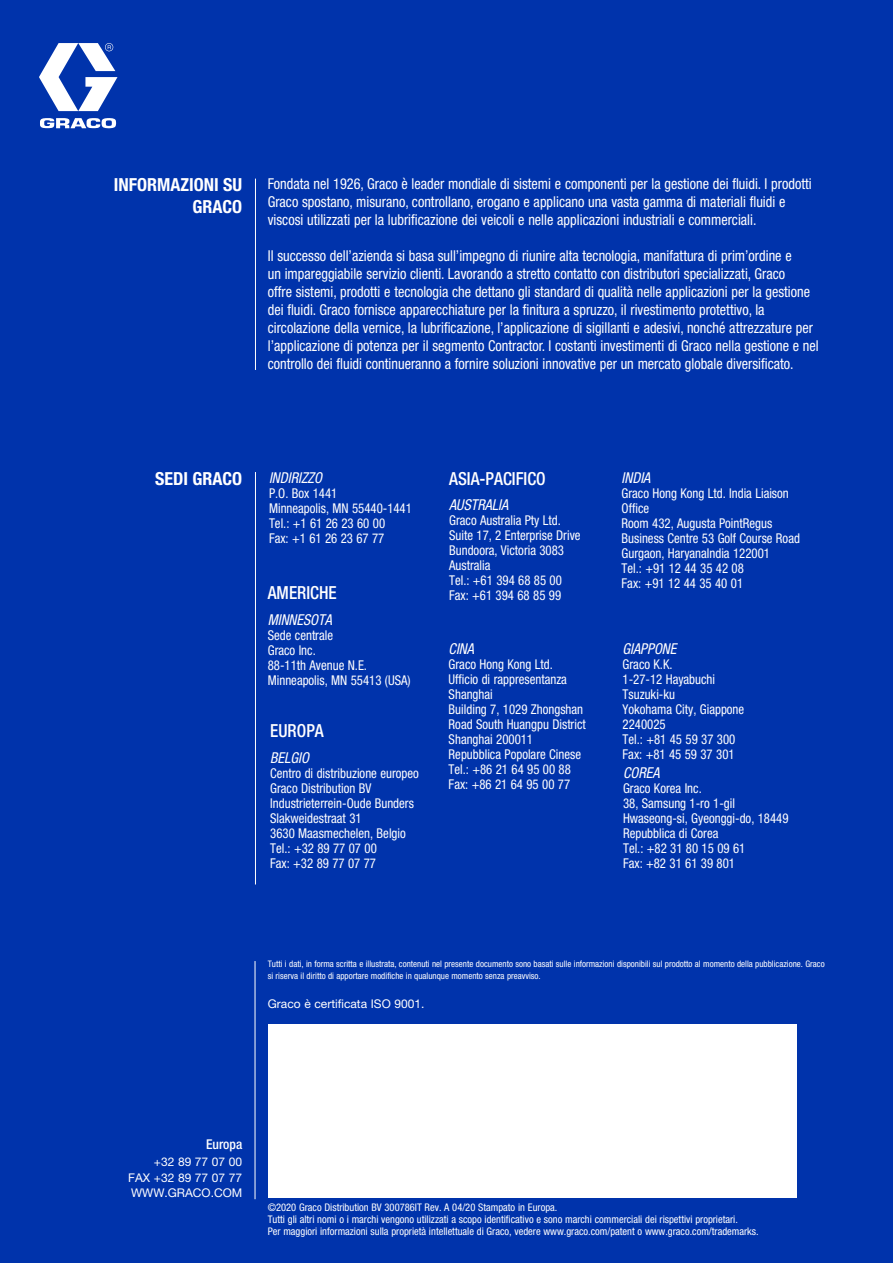
<style>
.page{position:relative;width:893px;height:1263px;background:#0033ab}
.page>*{position:absolute;margin:0;border:0;box-sizing:border-box;transform-origin:0 0}
.t1{font:700 condensed 18px/21.6px "Helvetica Neue LT Std";color:#fff;text-align:right}
.t2{font:500 condensed 18px "Helvetica Neue LT Std";color:#fff;scale:.95 1}
.t3{font:condensed 15px/18px "Helvetica Neue LT Std";color:#fff;scale:.95 1}
.t4{font:italic condensed 15px "Helvetica Neue LT Std";color:#fff;scale:.95 1}
.t5{font:condensed 13.5px/15px "Helvetica Neue LT Std";color:#fff;scale:.95 1}
.t6{font:500 condensed 13.5px "Helvetica Neue LT Std";color:#fff}
.t7{font:12px/16.5px "Helvetica Neue LT Pro";color:#fff;text-align:right}
.t8{font:condensed 10.5px/12px "Helvetica Neue LT Std";color:#fff}
.t9{font:condensed 9px/12px "Helvetica Neue LT Std";color:#fff}
</style>
<div class="page">
<div style="left:268px;top:1025px;width:529px;height:173px;background:#fff"></div>
<hr style="left:255px;top:961px;width:1px;height:238px;background:#fff">
<hr style="left:255px;top:472px;width:1px;height:412px;background:#fff">
<hr style="left:255px;top:179px;width:1px;height:191px;background:#fff">
<svg style="left:39px;top:43px;width:79px;height:68px"></svg>
<svg style="left:40px;top:118px;width:76px;height:10px"></svg>
<h1 class="t1" style="left:114px;top:174px;width:130px">INFORMAZIONI SU<br>GRACO</h1>
<p class="t3" style="left:268px;top:175px;width:574px">Fondata nel 1926, Graco è leader mondiale di sistemi e componenti per la gestione dei fluidi. I prodotti<br>Graco spostano, misurano, controllano, erogano e applicano una vasta gamma di materiali fluidi e viscosi utilizzati per la lubrificazione dei veicoli e nelle applicazioni industriali e commerciali.</p>
<p class="t3" style="left:268px;top:247px;width:581px">Il successo dell’azienda si basa sull’impegno di riunire alta tecnologia, manifattura di prim’ordine e<br>un impareggiabile servizio clienti. Lavorando a stretto contatto con distributori specializzati, Graco<br>offre sistemi, prodotti e tecnologia che dettano gli standard di qualità nelle applicazioni per la gestione dei fluidi. Graco fornisce apparecchiature per la finitura a spruzzo, il rivestimento protettivo, la circolazione della vernice, la lubrificazione, l’applicazione di sigillanti e adesivi, nonché attrezzature per l’applicazione di potenza per il segmento Contractor. I costanti investimenti di Graco nella gestione e nel controllo dei fluidi continueranno a fornire soluzioni innovative per un mercato globale diversificato.</p>
<h1 class="t1" style="left:155px;top:467px;width:88px">SEDI GRACO</h1>
<p class="t4" style="left:269px;top:469px;width:57px">INDIRIZZO</p>
<p class="t5" style="left:269px;top:485px;width:152px">P.O. Box 1441<br>Minneapolis, MN 55440-1441<br>Tel.: +1 61 26 23 60 00<br>Fax: +1 61 26 23 67 77</p>
<h1 class="t2" style="left:268px;top:582px;width:74px">AMERICHE</h1>
<p class="t4" style="left:268px;top:611px;width:69px">MINNESOTA</p>
<p class="t5" style="left:268px;top:627px;width:152px">Sede centrale<br>Graco Inc.<br>88-11th Avenue N.E.<br>Minneapolis, MN 55413 (USA)</p>
<h1 class="t2" style="left:270px;top:720px;width:58px">EUROPA</h1>
<p class="t4" style="left:270px;top:749px;width:42px">BELGIO</p>
<p class="t5" style="left:270px;top:765px;width:158px">Centro di distribuzione europeo<br>Graco Distribution BV<br>Industrieterrein-Oude Bunders<br>Slakweidestraat 31<br>3630 Maasmechelen, Belgio<br>Tel.: +32 89 77 07 00<br>Fax: +32 89 77 07 77</p>
<h1 class="t2" style="left:449px;top:468px;width:103px">ASIA-PACIFICO</h1>
<p class="t4" style="left:449px;top:496px;width:64px">AUSTRALIA</p>
<p class="t5" style="left:449px;top:513px;width:140px">Graco Australia Pty Ltd.<br>Suite 17, 2 Enterprise Drive<br>Bundoora, Victoria 3083<br>Australia<br>Tel.: +61 394 68 85 00<br>Fax: +61 394 68 85 99</p>
<p class="t4" style="left:449px;top:640px;width:28px">CINA</p>
<p class="t5" style="left:449px;top:657px;width:146px">Graco Hong Kong Ltd.<br>Ufficio di rappresentanza<br>Shanghai<br>Building 7, 1029 Zhongshan<br>Road South Huangpu District<br>Shanghai 200011<br>Repubblica Popolare Cinese<br>Tel.: +86 21 64 95 00 88<br>Fax: +86 21 64 95 00 77</p>
<p class="t4" style="left:622px;top:469px;width:32px">INDIA</p>
<p class="t5" style="left:622px;top:485px;width:189px">Graco Hong Kong Ltd. India Liaison<br>Office<br>Room 432, Augusta PointRegus<br>Business Centre 53 Golf Course Road<br>Gurgaon, HaryanaIndia 122001<br>Tel.: +91 12 44 35 42 08<br>Fax: +91 12 44 35 40 01</p>
<p class="t4" style="left:623px;top:640px;width:58px">GIAPPONE</p>
<p class="t5" style="left:623px;top:657px;width:130px">Graco K.K.<br>1-27-12 Hayabuchi<br>Tsuzuki-ku<br>Yokohama City, Giappone<br>2240025<br>Tel.: +81 45 59 37 300<br>Fax: +81 45 59 37 301</p>
<p class="t4" style="left:623px;top:764px;width:40px">COREA</p>
<p class="t5" style="left:623px;top:780px;width:176px">Graco Korea Inc.<br>38, Samsung 1-ro 1-gil<br>Hwaseong-si, Gyeonggi-do, 18449<br>Repubblica di Corea<br>Tel.: +82 31 80 15 09 61<br>Fax: +82 31 61 39 801</p>
<p class="t9" style="left:268px;top:958px;width:558px">Tutti i dati, in forma scritta e illustrata, contenuti nel presente documento sono basati sulle informazioni disponibili sul prodotto al momento della pubblicazione. Graco si riserva il diritto di apportare modifiche in qualunque momento senza preavviso.</p>
<p class="t7" style="left:268px;top:995px;width:158px">Graco è certificata ISO 9001.</p>
<p class="t6" style="left:206px;top:1136px;width:38px">Europa</p>
<p class="t7" style="left:128px;top:1153px;width:115px">+32 89 77 07 00<br>FAX +32 89 77 07 77</p>
<p class="t7" style="left:131px;top:1184px;width:113px">WWW.GRACO.COM</p>
<p class="t8" style="left:268px;top:1201px;width:492px">©2020 Graco Distribution BV 300786IT Rev. A 04/20 Stampato in Europa.<br>Tutti gli altri nomi o i marchi vengono utilizzati a scopo identificativo e sono marchi commerciali dei rispettivi proprietari.<br>Per maggiori informazioni sulla proprietà intellettuale di Graco, vedere www.graco.com/patent o www.graco.com/trademarks.</p>
</div>
